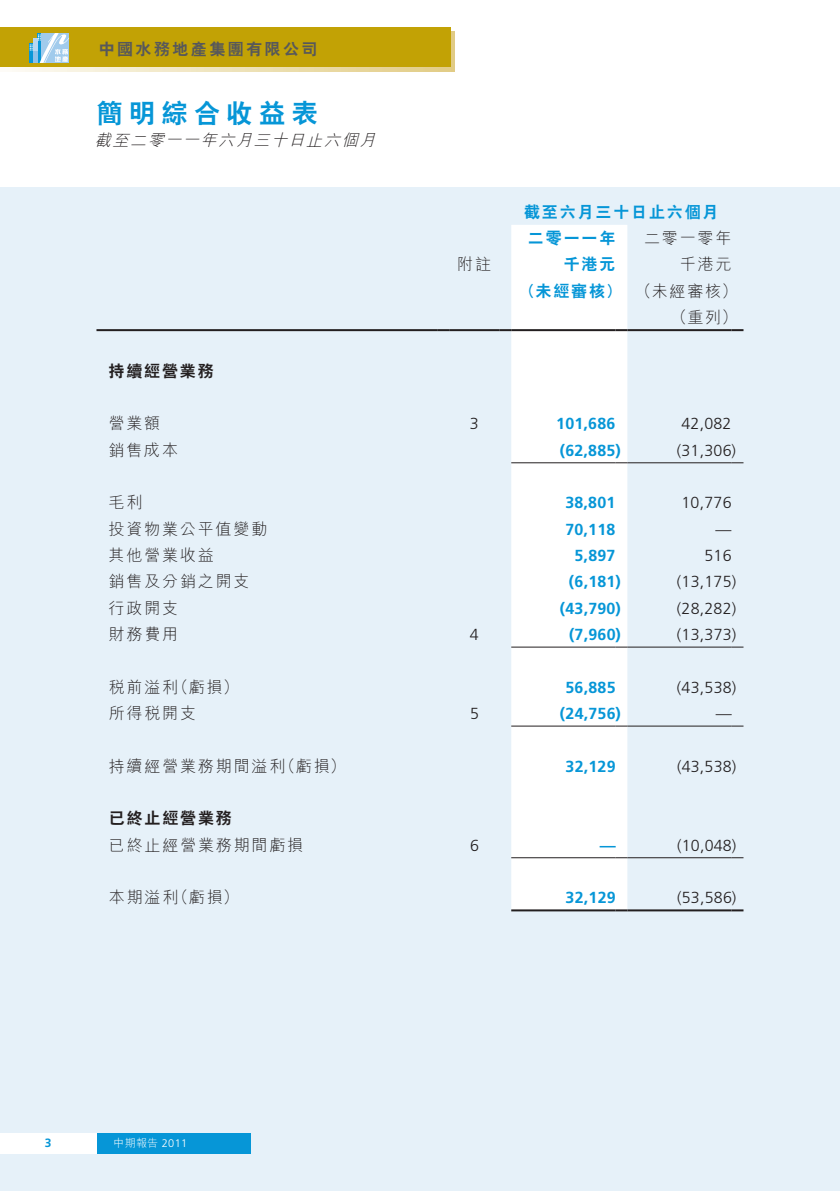
<style>
.page{position:relative;width:840px;height:1191px;background:#fff}
.page>*{position:absolute;margin:0;border:0;box-sizing:border-box;transform-origin:0 0}
.t1{font:800 26px "C Hei 2 HK";letter-spacing:.25em;color:#0696d7}
.t2{font:300 16px "M Hei HK";letter-spacing:.115em;color:#231f20}
.t3{font:300 16px "Frutiger LT Std";letter-spacing:.015em;color:#231f20}
.t4{font:700 16px "Frutiger LT Std";letter-spacing:.015em;color:#0696d7}
.t5{font:800 16px "C Hei 2 HK";letter-spacing:.115em;color:#0696d7}
.t6{font:italic 300 16px "M Hei HK";color:#231f20}
.t7{font:800 16px "C Hei 2 HK";letter-spacing:.115em;color:#231f20}
.t8{font:800 16px "C Hei 2 HK";letter-spacing:.15em;color:#57585a}
.t9{font:700 12px "Frutiger LT Std";color:#0696d7}
.t10{font:300 11px "M Hei HK";color:#fff}
.s1{font-family:"M Hei HK";font-weight:300;color:#231f20}
.s2{font-family:"Frutiger LT Std"}
</style>
<div class="page">
<div style="left:0;top:187px;width:839px;height:1004px;background:#e6f1f9"></div>
<svg style="left:12px;top:32px;width:442px;height:39px;background:#ece0b4"></svg>
<div style="left:0;top:28px;width:450px;height:39px;background:#c2a205"></div>
<svg style="left:29px;top:43px;width:1px;height:20px"></svg>
<svg style="left:30px;top:33px;width:39px;height:30px"></svg>
<div style="left:96px;top:1133px;width:155px;height:20px;background:#0696d7"></div>
<div style="left:0;top:1133px;width:96px;height:20px;background:#fff"></div>
<div style="left:511px;top:225px;width:116px;height:684px;background:#fff"></div>
<hr style="left:511px;top:462px;width:104px;height:1px;background:#231f20">
<svg style="left:615px;top:462px;width:12px;height:1px"></svg>
<hr style="left:627px;top:462px;width:104px;height:1px;background:#231f20">
<svg style="left:731px;top:462px;width:12px;height:1px"></svg>
<hr style="left:511px;top:646px;width:104px;height:1px;background:#231f20">
<svg style="left:615px;top:646px;width:12px;height:1px"></svg>
<hr style="left:627px;top:646px;width:104px;height:1px;background:#231f20">
<svg style="left:731px;top:646px;width:12px;height:1px"></svg>
<hr style="left:511px;top:725px;width:104px;height:1px;background:#231f20">
<svg style="left:615px;top:725px;width:12px;height:1px"></svg>
<hr style="left:627px;top:725px;width:104px;height:1px;background:#231f20">
<svg style="left:731px;top:725px;width:12px;height:1px"></svg>
<hr style="left:511px;top:857px;width:104px;height:1px;background:#231f20">
<svg style="left:615px;top:857px;width:12px;height:1px"></svg>
<hr style="left:627px;top:857px;width:104px;height:1px;background:#231f20">
<svg style="left:731px;top:857px;width:12px;height:1px"></svg>
<hr style="left:511px;top:909px;width:104px;height:2px;background:#231f20">
<svg style="left:615px;top:909px;width:12px;height:2px"></svg>
<hr style="left:627px;top:909px;width:104px;height:2px;background:#231f20">
<svg style="left:731px;top:909px;width:12px;height:2px"></svg>
<hr style="left:96px;top:329px;width:341px;height:2px;background:#231f20">
<svg style="left:437px;top:329px;width:12px;height:2px"></svg>
<hr style="left:449px;top:329px;width:50px;height:2px;background:#231f20">
<svg style="left:499px;top:329px;width:12px;height:2px"></svg>
<hr style="left:511px;top:329px;width:104px;height:2px;background:#231f20">
<svg style="left:615px;top:329px;width:12px;height:2px"></svg>
<hr style="left:627px;top:329px;width:104px;height:2px;background:#231f20">
<svg style="left:731px;top:329px;width:12px;height:2px"></svg>
<p class="t8" style="left:99px;top:38px;width:220px">中國水務地產集團有限公司</p>
<h1 class="t1" style="left:96px;top:96px;width:222px">簡明綜合收益表</h1>
<p class="t6" style="left:95px;top:129px;width:287px">截至二零一一年六月三十日止六個月</p>
<p class="t5" style="left:524px;top:201px;width:196px">截至六月三十日止六個月</p>
<p class="t2" style="left:643px;top:227px;width:89px">二零一零年</p>
<p class="t5" style="left:527px;top:227px;width:89px">二零一一年</p>
<p class="t2" style="left:457px;top:253px;width:35px">附註</p>
<p class="t5" style="left:563px;top:254px;width:53px">千港元</p>
<p class="t2" style="left:679px;top:253px;width:53px">千港元</p>
<p class="t5" style="left:519px;top:280px;width:219px">（未經審核） <span class="s1">（未經審核(</span></p>
<p class="t2" style="left:670px;top:306px;width:68px">（重列(</p>
<p class="t7" style="left:108px;top:360px;width:107px">持續經營業務</p>
<p class="t2" style="left:108px;top:412px;width:53px">營業額</p>
<p class="t3" style="left:469px;top:415px;width:10px">3</p>
<p class="t4" style="left:556px;top:414px;width:61px">101,686</p>
<p class="t3" style="left:681px;top:415px;width:52px">42,082</p>
<p class="t2" style="left:108px;top:438px;width:71px">銷售成本</p>
<p class="t4" style="left:559px;top:441px;width:62px">)62,885(</p>
<p class="t3" style="left:676px;top:441px;width:61px">)31,306(</p>
<p class="t2" style="left:108px;top:491px;width:35px">毛利</p>
<p class="t4" style="left:565px;top:493px;width:52px">38,801</p>
<p class="t3" style="left:681px;top:494px;width:52px">10,776</p>
<p class="t2" style="left:108px;top:517px;width:160px">投資物業公平值變動</p>
<p class="t4" style="left:565px;top:520px;width:52px">70,118</p>
<p class="t3" style="left:715px;top:520px;width:17px">—</p>
<p class="t2" style="left:108px;top:544px;width:107px">其他營業收益</p>
<p class="t4" style="left:574px;top:546px;width:42px">5,897</p>
<p class="t3" style="left:704px;top:546px;width:29px">516</p>
<p class="t2" style="left:109px;top:570px;width:142px">銷售及分銷之開支</p>
<p class="t4" style="left:568px;top:572px;width:53px">)6,181(</p>
<p class="t3" style="left:676px;top:573px;width:61px">)13,175(</p>
<p class="t2" style="left:109px;top:596px;width:71px">行政開支</p>
<p class="t4" style="left:559px;top:599px;width:62px">)43,790(</p>
<p class="t3" style="left:676px;top:599px;width:61px">)28,282(</p>
<p class="t2" style="left:109px;top:623px;width:71px">財務費用</p>
<p class="t3" style="left:469px;top:625px;width:10px">4</p>
<p class="t4" style="left:568px;top:625px;width:53px">)7,960(</p>
<p class="t3" style="left:676px;top:625px;width:61px">)13,373(</p>
<p class="t2" style="left:172px;top:675px;width:68px">（虧損(</p>
<p class="t2" style="left:109px;top:675px;width:71px">稅前溢利</p>
<p class="t4" style="left:565px;top:678px;width:52px">56,885</p>
<p class="t3" style="left:676px;top:678px;width:61px">)43,538(</p>
<p class="t2" style="left:109px;top:702px;width:89px">所得稅開支</p>
<p class="t3" style="left:470px;top:704px;width:10px">5</p>
<p class="t4" style="left:559px;top:704px;width:62px">)24,756(</p>
<p class="t3" style="left:715px;top:704px;width:17px">—</p>
<p class="t2" style="left:109px;top:754px;width:178px">持續經營業務期間溢利</p>
<p class="t7" style="left:109px;top:807px;width:124px">已終止經營業務</p>
<p class="t2" style="left:279px;top:754px;width:68px">（虧損(</p>
<p class="t4" style="left:565px;top:756px;width:52px">32,129</p>
<p class="t3" style="left:676px;top:757px;width:61px">)43,538(</p>
<p class="t2" style="left:109px;top:833px;width:196px">已終止經營業務期間虧損</p>
<p class="t3" style="left:470px;top:836px;width:10px">6</p>
<p class="t4" style="left:599px;top:835px;width:17px">—</p>
<p class="t3" style="left:676px;top:836px;width:61px">)10,048(</p>
<p class="t2" style="left:172px;top:886px;width:68px">（虧損(</p>
<p class="t2" style="left:109px;top:886px;width:71px">本期溢利</p>
<p class="t4" style="left:565px;top:888px;width:52px">32,129</p>
<p class="t3" style="left:676px;top:888px;width:61px">)53,586(</p>
<p class="t9" style="left:45px;top:1136px;width:8px">3</p>
<p class="t10" style="left:113px;top:1134px;width:75px">中期報告 <span class="s2">2011</span></p>
</div>
